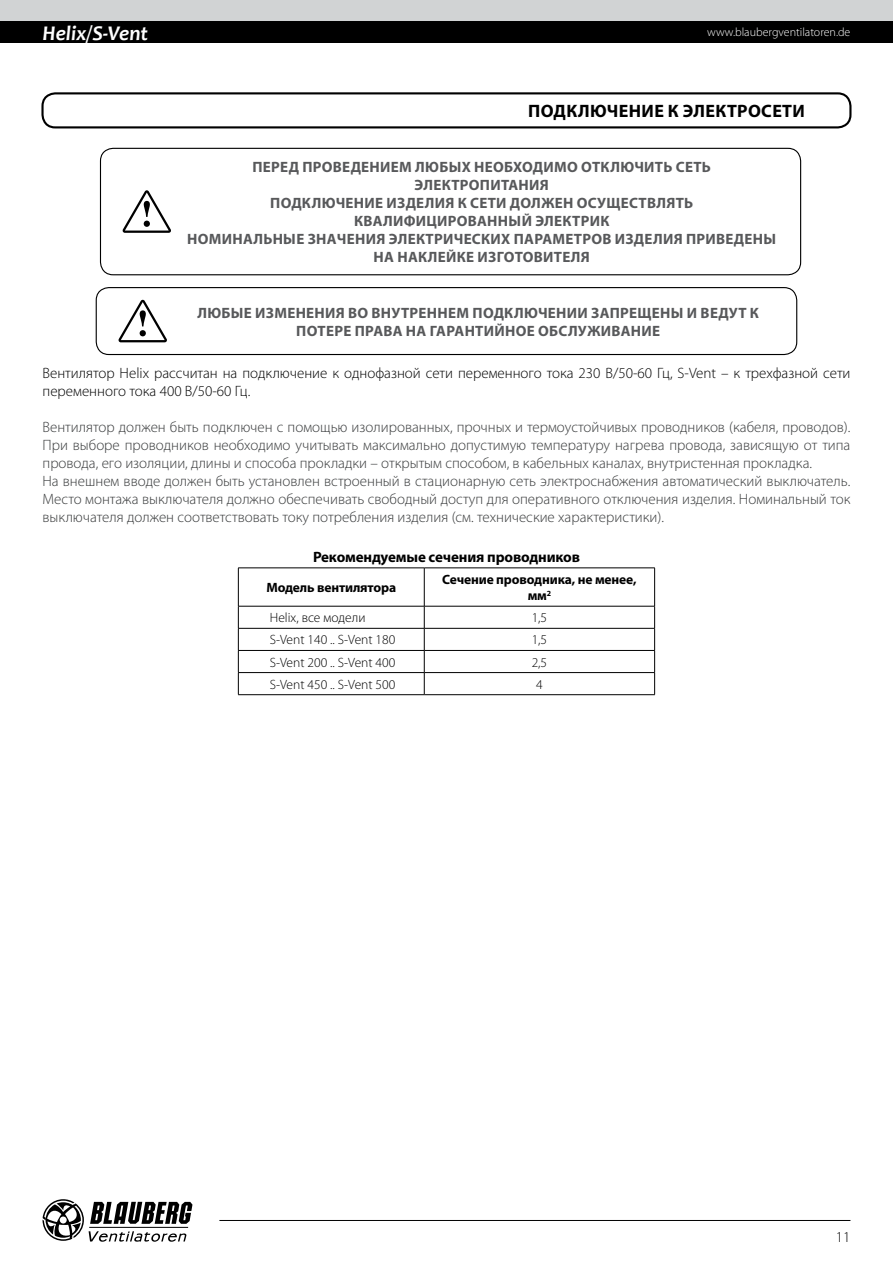
<style>
.page{position:relative;width:893px;height:1263px;background:#fff}
.page>*{position:absolute;margin:0;border:0;box-sizing:border-box;transform-origin:0 0}
.t1{font:italic 700 21px "Candara";color:#fff}
.t2{font:700 18px "Myriad Pro";letter-spacing:.02em;color:#000}
.t3{font:300 15px/18px "Myriad Pro";color:#383a3b}
.t4{font:700 15px/18px "Myriad Pro";letter-spacing:.02em;color:#58595b;text-align:center}
.t5{font:300 15px/18px "Myriad Pro";color:#000}
.t6{font:700 15px "Myriad Pro";letter-spacing:-.01em;color:#000}
.t7{font:300 13.5px "Myriad Pro";color:#000}
.t8{font:700 13.5px/16.2px "Myriad Pro";letter-spacing:-.01em;color:#000;text-align:center}
.t9{font:300 12px "Myriad Pro";color:#fff}
</style>
<div class="page">
<div style="left:0;top:0;width:893px;height:21px;background:#d1d3d4"></div>
<div style="left:0;top:21px;width:893px;height:22px;background:#000"></div>
<svg style="left:43px;top:1199px;width:149px;height:43px"></svg>
<hr style="left:219px;top:1220px;width:631px;height:1px;background:#000">
<div style="left:100px;top:148px;width:701px;height:127px;border:1px solid #000;border-radius:13px"></div>
<svg style="left:123px;top:190px;width:48px;height:43px"></svg>
<div style="left:96px;top:287px;width:701px;height:68px;border:1px solid #000;border-radius:13px"></div>
<svg style="left:118px;top:300px;width:49px;height:42px"></svg>
<hr style="left:238px;top:568px;width:186px;height:1px;background:#000">
<hr style="left:238px;top:568px;width:1px;height:38px;background:#000">
<hr style="left:424px;top:568px;width:231px;height:1px;background:#000">
<hr style="left:424px;top:568px;width:1px;height:38px;background:#000">
<hr style="left:654px;top:568px;width:1px;height:38px;background:#000">
<hr style="left:238px;top:606px;width:186px;height:1px;background:#000">
<hr style="left:424px;top:606px;width:231px;height:1px;background:#000">
<hr style="left:238px;top:628px;width:186px;height:1px;background:#000">
<hr style="left:424px;top:628px;width:231px;height:1px;background:#000">
<hr style="left:238px;top:650px;width:186px;height:1px;background:#000">
<hr style="left:424px;top:650px;width:231px;height:1px;background:#000">
<hr style="left:238px;top:672px;width:186px;height:1px;background:#000">
<svg style="left:238px;top:606px;width:1px;height:88px"></svg>
<hr style="left:424px;top:672px;width:231px;height:1px;background:#000">
<svg style="left:424px;top:606px;width:1px;height:88px"></svg>
<svg style="left:654px;top:606px;width:1px;height:88px"></svg>
<hr style="left:238px;top:694px;width:186px;height:1px;background:#000">
<hr style="left:424px;top:694px;width:231px;height:1px;background:#000">
<div style="left:41px;top:92px;width:810px;height:36px;border:2px solid #000;border-radius:13px"></div>
<h1 class="t1" style="left:43px;top:20px;width:107px">Helix/S-Vent</h1>
<p class="t9" style="left:707px;top:26px;width:145px">www.blaubergventilatoren.de</p>
<p class="t2" style="left:528px;top:99px;width:278px">ПОДКЛЮЧЕНИЕ К ЭЛЕКТРОСЕТИ</p>
<p class="t4" style="left:187px;top:158px;width:591px">ПЕРЕД ПРОВЕДЕНИЕМ ЛЮБЫХ НЕОБХОДИМО ОТКЛЮЧИТЬ СЕТЬ ЭЛЕКТРОПИТАНИЯ<br>ПОДКЛЮЧЕНИЕ ИЗДЕЛИЯ К СЕТИ ДОЛЖЕН ОСУЩЕСТВЛЯТЬ КВАЛИФИЦИРОВАННЫЙ ЭЛЕКТРИК<br>НОМИНАЛЬНЫЕ ЗНАЧЕНИЯ ЭЛЕКТРИЧЕСКИХ ПАРАМЕТРОВ ИЗДЕЛИЯ ПРИВЕДЕНЫ НА НАКЛЕЙКЕ ИЗГОТОВИТЕЛЯ</p>
<p class="t4" style="left:197px;top:303px;width:563px">ЛЮБЫЕ ИЗМЕНЕНИЯ ВО ВНУТРЕННЕМ ПОДКЛЮЧЕНИИ ЗАПРЕЩЕНЫ И ВЕДУТ К<br>ПОТЕРЕ ПРАВА НА ГАРАНТИЙНОЕ ОБСЛУЖИВАНИЕ</p>
<p class="t5" style="left:43px;top:364px;width:809px">Вентилятор Helix рассчитан на подключение к однофазной сети переменного тока 230 В/50-60 Гц, S-Vent – к трехфазной сети переменного тока 400 В/50-60 Гц.</p>
<p class="t3" style="left:43px;top:418px;width:809px">Вентилятор должен быть подключен с помощью изолированных, прочных и термоустойчивых проводников (кабеля, проводов).<br>При выборе проводников необходимо учитывать максимально допустимую температуру нагрева провода, зависящую от типа провода, его изоляции, длины и способа прокладки – открытым способом, в кабельных каналах, внутристенная прокладка.<br>На внешнем вводе должен быть установлен встроенный в стационарную сеть электроснабжения автоматический выключатель.<br>Место монтажа выключателя должно обеспечивать свободный доступ для оперативного отключения изделия. Номинальный ток выключателя должен соответствовать току потребления изделия (см. технические характеристики).</p>
<p class="t6" style="left:313px;top:547px;width:268px">Рекомендуемые сечения проводников</p>
<p class="t8" style="left:266px;top:579px;width:131px">Модель вентилятора</p>
<p class="t8" style="left:442px;top:571px;width:196px">Сечение проводника, не менее, мм<sup>2</sup></p>
<p class="t7" style="left:270px;top:610px;width:97px">Helix, все модели</p>
<p class="t7" style="left:532px;top:610px;width:17px">1,5</p>
<p class="t7" style="left:270px;top:632px;width:127px">S-Vent 140 .. S-Vent 180</p>
<p class="t7" style="left:532px;top:632px;width:17px">1,5</p>
<p class="t7" style="left:270px;top:655px;width:127px">S-Vent 200 .. S-Vent 400</p>
<p class="t7" style="left:532px;top:655px;width:17px">2,5</p>
<p class="t7" style="left:270px;top:677px;width:127px">S-Vent 450 .. S-Vent 500</p>
<p class="t7" style="left:536px;top:677px;width:8px">4</p>
<p class="t5" style="left:836px;top:1228px;width:16px">11</p>
</div>
